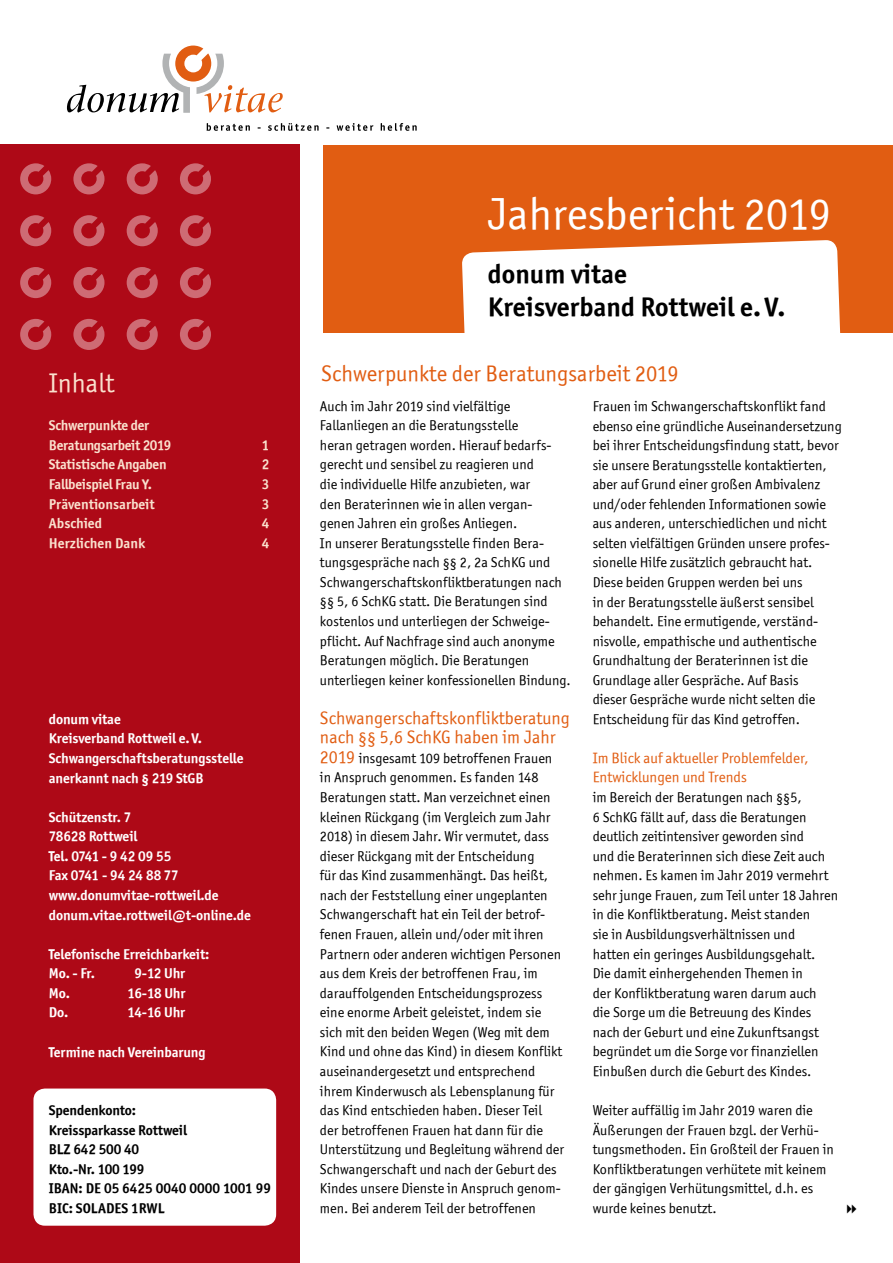
<style>
.page{position:relative;width:893px;height:1263px;background:#fff}
.page>*{position:absolute;margin:0;border:0;box-sizing:border-box;transform-origin:0 0}
.t1{font:45px "Officina Sans ITCTT Book";color:#fff}
.t2{font:27px/32.4px "Officina Sans ITCTT Bold";color:#000}
.t3{font:27px "Officina Sans ITCTT Book";color:#fae1ce}
.t4{font:22.5px "Officina Sans ITCTT Book";color:#e15d12}
.t5{font:18px/19.5px "Officina Sans ITCTT Book";color:#e15d12}
.t6{font:15px/19.5px "Officina Sans ITCTT Book";color:#e15d12}
.t7{font:14.25px/19.5px "Officina Sans ITCTT Book";color:#000}
.t8{font:14.25px/19.5px "Officina Sans ITCTT Bold";letter-spacing:-.01em;color:#fff}
.t9{font:14.25px/19.5px "Officina Sans ITCTT Bold";letter-spacing:-.01em;color:#000}
.t10{font:14.25px/19.5px "Officina Sans ITCTT Bold";letter-spacing:-.02em;color:#fae1ce}
.t11{font:14.25px "Officina Sans ITCTT Bold";color:#fae1ce}
.s1{font-size:18px;color:#e15d12}
</style>
<div class="page">
<div style="left:0;top:145px;width:299px;height:1118px;background:#ae0917"></div>
<div style="left:323px;top:145px;width:570px;height:188px;background:#e15d12"></div>
<svg style="left:462px;top:240px;width:379px;height:93px;background:#fcf2ec"></svg>
<div style="left:33px;top:1088px;width:243px;height:138px;background:#fff;border-radius:11px"></div>
<svg style="left:206px;top:123px;width:44px;height:8px"></svg>
<svg style="left:268px;top:123px;width:51px;height:8px"></svg>
<svg style="left:337px;top:123px;width:36px;height:8px"></svg>
<svg style="left:381px;top:123px;width:36px;height:8px"></svg>
<svg style="left:67px;top:46px;width:216px;height:67px"></svg>
<svg style="left:20px;top:163px;width:31px;height:31px"></svg>
<svg style="left:73px;top:163px;width:32px;height:31px"></svg>
<svg style="left:127px;top:163px;width:31px;height:31px"></svg>
<svg style="left:180px;top:163px;width:31px;height:31px"></svg>
<svg style="left:20px;top:215px;width:31px;height:31px"></svg>
<svg style="left:73px;top:215px;width:32px;height:31px"></svg>
<svg style="left:127px;top:215px;width:31px;height:31px"></svg>
<svg style="left:180px;top:215px;width:31px;height:31px"></svg>
<svg style="left:20px;top:267px;width:31px;height:31px"></svg>
<svg style="left:73px;top:267px;width:32px;height:31px"></svg>
<svg style="left:127px;top:267px;width:31px;height:31px"></svg>
<svg style="left:180px;top:267px;width:31px;height:31px"></svg>
<svg style="left:20px;top:319px;width:31px;height:31px"></svg>
<svg style="left:73px;top:319px;width:32px;height:31px"></svg>
<svg style="left:127px;top:319px;width:31px;height:31px"></svg>
<svg style="left:180px;top:319px;width:31px;height:31px"></svg>
<h2 class="t3" style="left:49px;top:368px;width:67px">Inhalt</h2>
<p class="t10" style="left:49px;top:416px;width:124px">Schwerpunkte der<br>Beratungsarbeit 2019</p>
<p class="t10" style="left:262px;top:435px;width:9px">1</p>
<p class="t10" style="left:49px;top:455px;width:119px">Statistische Angaben</p>
<p class="t10" style="left:262px;top:455px;width:9px">2</p>
<p class="t10" style="left:49px;top:474px;width:105px">Fallbeispiel Frau Y.</p>
<p class="t10" style="left:262px;top:474px;width:9px">3</p>
<p class="t11" style="left:49px;top:495px;width:107px">Präventionsarbeit</p>
<p class="t10" style="left:262px;top:494px;width:9px">3</p>
<p class="t11" style="left:49px;top:514px;width:55px">Abschied</p>
<p class="t10" style="left:262px;top:513px;width:9px">4</p>
<p class="t11" style="left:49px;top:534px;width:98px">Herzlichen Dank</p>
<p class="t10" style="left:262px;top:533px;width:9px">4</p>
<p class="t8" style="left:49px;top:709px;width:196px">donum vitae<br>Kreisverband Rottweil e.V.<br>Schwangerschaftsberatungsstelle anerkannt nach § 219 StGB</p>
<p class="t8" style="left:49px;top:807px;width:204px">Schützenstr. 7<br>78628 Rottweil<br>Tel. 0741 - 9 42 09 55<br>Fax 0741 - 94 24 88 77 www.donumvitae-rottweil.de donum.vitae.rottweil@t-online.de</p>
<p class="t8" style="left:49px;top:944px;width:162px">Telefonische Erreichbarkeit:<br>Mo. - Fr.</p>
<p class="t8" style="left:134px;top:963px;width:52px">9-12 Uhr</p>
<p class="t8" style="left:49px;top:983px;width:23px">Mo.</p>
<p class="t8" style="left:128px;top:983px;width:59px">16-18 Uhr</p>
<p class="t8" style="left:49px;top:1003px;width:21px">Do.</p>
<p class="t8" style="left:127px;top:1003px;width:59px">14-16 Uhr</p>
<p class="t8" style="left:49px;top:1042px;width:158px">Termine nach Vereinbarung</p>
<p class="t9" style="left:49px;top:1100px;width:224px">Spendenkonto:<br>Kreissparkasse Rottweil<br>BLZ 642 500 40<br>Kto.-Nr. 100 199<br>IBAN: DE 05 6425 0040 0000 1001 99<br>BIC: SOLADES 1RWL</p>
<h1 class="t1" style="left:488px;top:188px;width:345px">Jahresbericht 2019</h1>
<h2 class="t2" style="left:488px;top:258px;width:299px">donum vitae<br>Kreisverband Rottweil e.V.</h2>
<h3 class="t4" style="left:321px;top:360px;width:359px">Schwerpunkte der Beratungsarbeit 2019</h3>
<p class="t7" style="left:320px;top:396px;width:252px">Auch im Jahr 2019 sind vielfältige Fallanliegen an die Beratungsstelle<br>heran getragen worden. Hierauf bedarfs&shy;gerecht und sensibel zu reagieren und<br>die individuelle Hilfe anzubieten, war<br>den Beraterinnen wie in allen vergan&shy;genen Jahren ein großes Anliegen.<br>In unserer Beratungsstelle finden Bera&shy;tungsgespräche nach §§ 2, 2a SchKG und Schwangerschaftskonfliktberatungen nach §§ 5, 6 SchKG statt. Die Beratungen sind kostenlos und unterliegen der Schweige&shy;pflicht. Auf Nachfrage sind auch anonyme Beratungen möglich. Die Beratungen unterliegen keiner konfessionellen Bindung.</p>
<p class="t5" style="left:320px;top:708px;width:251px">Schwangerschaftskonfliktberatung nach §§ 5,6 SchKG haben im Jahr</p>
<p class="t7" style="left:320px;top:748px;width:246px"><span class="s1">2019</span> insgesamt 109 betroffenen Frauen in Anspruch genommen. Es fanden 148<br>Beratungen statt. Man verzeichnet einen kleinen Rückgang (im Vergleich zum Jahr 2018) in diesem Jahr. Wir vermutet, dass dieser Rückgang mit der Entscheidung<br>für das Kind zusammenhängt. Das heißt, nach der Feststellung einer ungeplanten Schwangerschaft hat ein Teil der betrof&shy;fenen Frauen, allein und/oder mit ihren Partnern oder anderen wichtigen Personen aus dem Kreis der betroffenen Frau, im darauffolgenden Entscheidungsprozess eine enorme Arbeit geleistet, indem sie sich mit den beiden Wegen (Weg mit dem Kind und ohne das Kind) in diesem Konflikt auseinandergesetzt und entsprechend ihrem Kinderwusch als Lebensplanung für das Kind entschieden haben. Dieser Teil<br>der betroffenen Frauen hat dann für die Unterstützung und Begleitung während der Schwangerschaft und nach der Geburt des Kindes unsere Dienste in Anspruch genom&shy;men. Bei anderem Teil der betroffenen</p>
<p class="t7" style="left:593px;top:396px;width:251px">Frauen im Schwangerschaftskonflikt fand ebenso eine gründliche Auseinandersetzung bei ihrer Entscheidungsfindung statt, bevor sie unsere Beratungsstelle kontaktierten, aber auf Grund einer großen Ambivalenz und/oder fehlenden Informationen sowie aus anderen, unterschiedlichen und nicht selten vielfältigen Gründen unsere profes&shy;sionelle Hilfe zusätzlich gebraucht hat.<br>Diese beiden Gruppen werden bei uns<br>in der Beratungsstelle äußerst sensibel behandelt. Eine ermutigende, verständ&shy;nisvolle, empathische und authentische Grundhaltung der Beraterinnen ist die Grundlage aller Gespräche. Auf Basis<br>dieser Gespräche wurde nicht selten die Entscheidung für das Kind getroffen.</p>
<p class="t6" style="left:593px;top:748px;width:217px">Im Blick auf aktueller Problemfelder,<br>Entwicklungen und Trends</p>
<p class="t7" style="left:593px;top:787px;width:247px">im Bereich der Beratungen nach §§5,<br>6 SchKG fällt auf, dass die Beratungen deutlich zeitintensiver geworden sind<br>und die Beraterinnen sich diese Zeit auch nehmen. Es kamen im Jahr 2019 vermehrt sehr junge Frauen, zum Teil unter 18 Jahren in die Konfliktberatung. Meist standen<br>sie in Ausbildungsverhältnissen und<br>hatten ein geringes Ausbildungsgehalt.<br>Die damit einhergehenden Themen in<br>der Konfliktberatung waren darum auch<br>die Sorge um die Betreuung des Kindes nach der Geburt und eine Zukunftsangst begründet um die Sorge vor finanziellen Einbußen durch die Geburt des Kindes.</p>
<p class="t7" style="left:593px;top:1100px;width:243px">Weiter auffällig im Jahr 2019 waren die Äußerungen der Frauen bzgl. der Verhü&shy;tungsmethoden. Ein Großteil der Frauen in Konfliktberatungen verhütete mit keinem der gängigen Verhütungsmittel, d.h. es wurde keines benutzt.</p>
</div>
